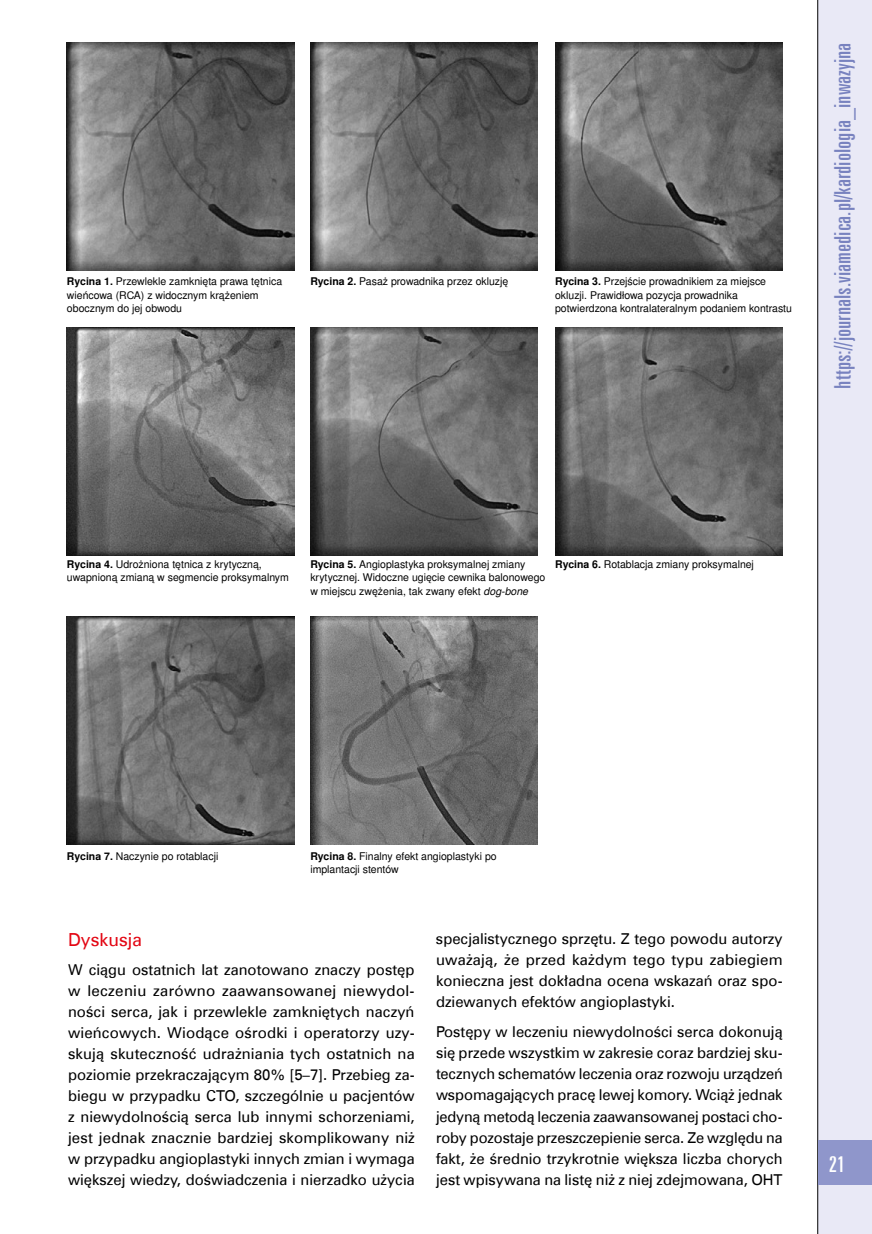
<style>
.page{position:relative;width:872px;height:1234px;background:#fff}
.page>*{position:absolute;margin:0;border:0;box-sizing:border-box;transform-origin:0 0}
.t1{font:22.5px "Zurich X Cn EU";color:#7882bf;scale:1.07 1}
.t2{font:22.5px "Zurich X Cn EU";color:#fff;scale:1.07 1}
.t3{font:18px "Zurich EU";color:#e30613}
.t4{font:15px/21px "Zurich EU";color:#000;text-align:justify}
.t5{font:10.5px/13.5px "Nimbus San LCE";color:#000}
.s1{font-weight:700}
.s2{font-style:italic}
</style>
<div class="page">
<div style="left:817px;top:0;width:55px;height:1233px;background:#e9e9f6"></div>
<hr style="left:817px;top:0;width:1px;height:1233px;background:#000">
<div style="left:817px;top:1140px;width:55px;height:44px;background:#8f96cb"></div>
<img style="left:67px;top:43px;width:227px;height:227px">
<img style="left:67px;top:327px;width:227px;height:228px">
<img style="left:67px;top:617px;width:227px;height:227px">
<img style="left:310px;top:43px;width:228px;height:227px">
<img style="left:310px;top:327px;width:228px;height:228px">
<img style="left:310px;top:617px;width:228px;height:227px">
<img style="left:555px;top:43px;width:227px;height:227px">
<img style="left:555px;top:327px;width:227px;height:228px">
<p class="t5" style="left:67px;top:275px;width:217px"><span class="s1">Rycina 1.</span> Przewlekle zamknięta prawa tętnica wieńcowa (RCA) z widocznym krążeniem obocznym do jej obwodu</p>
<p class="t5" style="left:310px;top:275px;width:199px"><span class="s1">Rycina 2.</span> Pasaż prowadnika przez okluzję</p>
<p class="t5" style="left:555px;top:275px;width:238px"><span class="s1">Rycina 3.</span> Przejście prowadnikiem za miejsce okluzji. Prawidłowa pozycja prowadnika potwierdzona kontralateralnym podaniem kontrastu</p>
<h1 class="t1" style="left:829px;top:388px;width:325px;rotate:-90deg">https://journals.viamedica.pl/kardiologia_inwazyjna</h1>
<p class="t5" style="left:67px;top:557px;width:223px"><span class="s1">Rycina 4.</span> Udrożniona tętnica z krytyczną, uwapnioną zmianą w segmencie proksymalnym</p>
<p class="t5" style="left:310px;top:557px;width:236px"><span class="s1">Rycina 5.</span> Angioplastyka proksymalnej zmiany krytycznej. Widoczne ugięcie cewnika balonowego w miejscu zwężenia, tak zwany efekt <span class="s2">dog-bone</span></p>
<p class="t5" style="left:555px;top:557px;width:200px"><span class="s1">Rycina 6.</span> Rotablacja zmiany proksymalnej</p>
<p class="t5" style="left:67px;top:849px;width:153px"><span class="s1">Rycina 7.</span> Naczynie po rotablacji</p>
<p class="t5" style="left:310px;top:849px;width:188px"><span class="s1">Rycina 8.</span> Finalny efekt angioplastyki po implantacji stentów</p>
<p class="t3" style="left:68px;top:928px;width:75px">Dyskusja</p>
<p class="t4" style="left:68px;top:959px;width:348px">W ciągu ostatnich lat zanotowano znaczy postęp w leczeniu zarówno zaawansowanej niewydol&shy;ności serca, jak i przewlekle zamkniętych naczyń wieńcowych. Wiodące ośrodki i operatorzy uzy&shy;skują skuteczność udrażniania tych ostatnich na poziomie przekraczającym 80% [5–7]. Przebieg za&shy;biegu w przypadku CTO, szczególnie u pacjentów z niewydolnością serca lub innymi schorzeniami, jest jednak znacznie bardziej skomplikowany niż w przypadku angioplastyki innych zmian i wymaga większej wiedzy, doświadczenia i nierzadko użycia</p>
<p class="t4" style="left:436px;top:927px;width:348px">specjalistycznego sprzętu. Z tego powodu autorzy uważają, że przed każdym tego typu zabiegiem konieczna jest dokładna ocena wskazań oraz spo&shy;dziewanych efektów angioplastyki.</p>
<p class="t4" style="left:436px;top:1020px;width:348px">Postępy w leczeniu niewydolności serca dokonują się przede wszystkim w zakresie coraz bardziej sku&shy;tecznych schematów leczenia oraz rozwoju urządzeń wspomagających pracę lewej komory. Wciąż jednak jedyną metodą leczenia zaawansowanej postaci cho&shy;roby pozostaje przeszczepienie serca. Ze względu na fakt, że średnio trzykrotnie większa liczba chorych jest wpisywana na listę niż z niej zdejmowana, OHT</p>
<h1 class="t2" style="left:828px;top:1150px;width:17px">21</h1>
</div>
